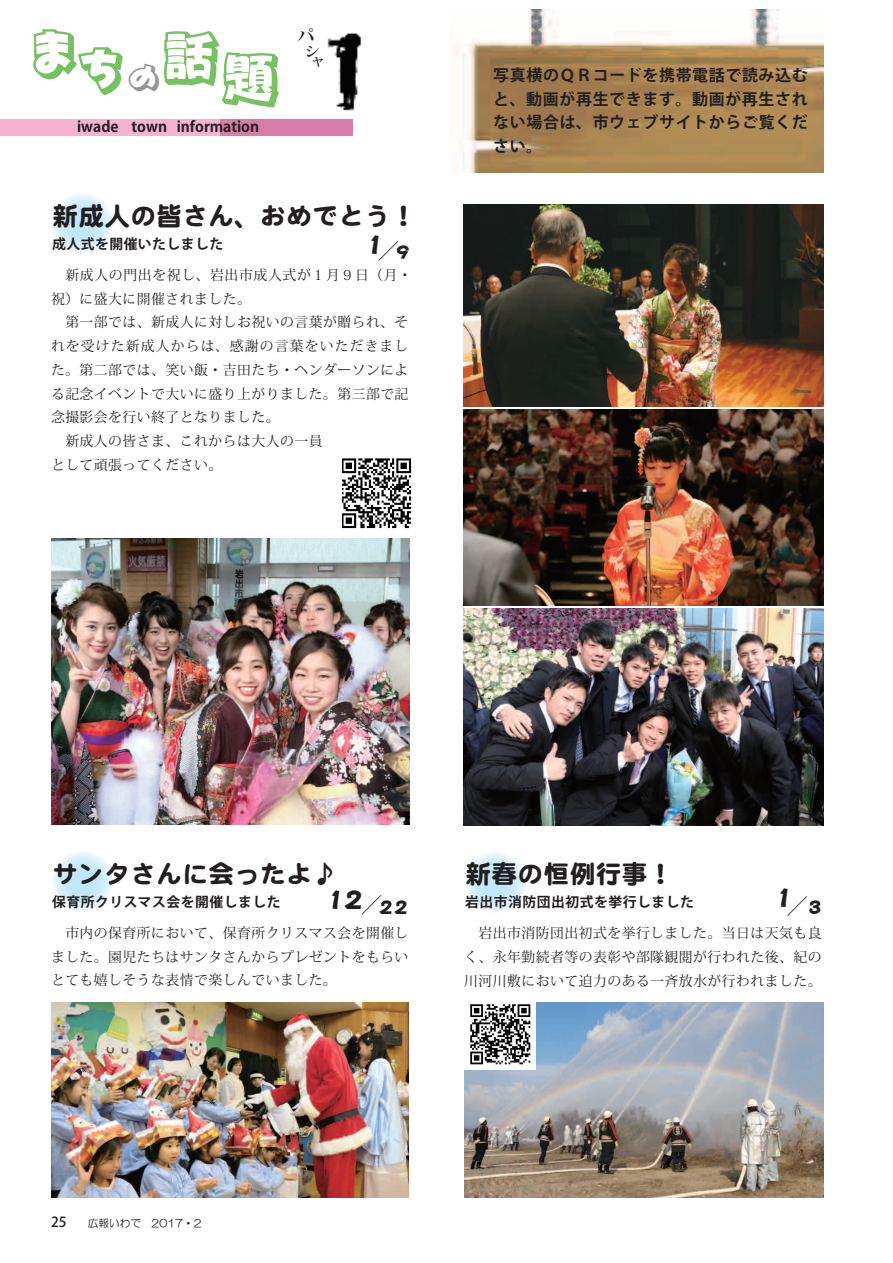
<style>
.page{position:relative;width:893px;height:1263px;background:#fff}
.page>*{position:absolute;margin:0;border:0;box-sizing:border-box;transform-origin:0 0}
.t1{font:58.5px "DC Ai Shadow W5 WING RKSJ H";color:#76c162}
.t2{font:25.5px "DF Maru Gothic SB WIN RKSJ H";letter-spacing:.02em;color:#231f20}
.t3{font:23.4px "DF SJTX023 W12";color:#231f20}
.t4{font:700 16.95px "Koz Min Pro";color:#231f20}
.t5{font:700 15.9px/23.7px "Koz Go Pro";letter-spacing:.04em;color:#231f20;text-align:justify}
.t6{font:700 14.85px "Koz Go Pro";color:#231f20}
.t7{font:700 14.85px "Koz Min Pro";color:#231f20}
.t8{font:13.8px/23.7px "Koz Min Pro";letter-spacing:.035em;color:#231f20;text-align:justify}
.t9{font:700 13.8px "Koz Go Pro";letter-spacing:.035em;color:#231f20}
.t10{font:500 13.8px "Koz Go Pro";color:#231f20}
.t11{font:10.65px "HG Maru Gothic MPRO";color:#231f20}
.s1{font-family:"Koz Min Pro";font-weight:500}
</style>
<div class="page">
<div style="left:0;top:119px;width:221px;height:16px;background:#f6b3d1"></div>
<div style="left:220px;top:119px;width:132px;height:16px;background:#d77ca6"></div>
<img style="left:327px;top:33px;width:35px;height:78px">
<img style="left:456px;top:9px;width:367px;height:164px">
<img style="left:51px;top:1002px;width:358px;height:195px">
<img style="left:465px;top:1002px;width:358px;height:195px">
<img style="left:463px;top:608px;width:360px;height:217px">
<img style="left:464px;top:204px;width:359px;height:202px">
<img style="left:464px;top:409px;width:359px;height:197px">
<img style="left:51px;top:539px;width:359px;height:285px">
<img style="left:342px;top:459px;width:70px;height:70px">
<img style="left:465px;top:1002px;width:71px;height:67px">
<h1 class="t1" style="left:30px;top:34px;width:134px">まち<sub>の</sub></h1>
<h1 class="t1" style="left:163px;top:29px;width:60px">話</h1>
<h1 class="t1" style="left:221px;top:51px;width:60px">題</h1>
<p class="t6" style="left:77px;top:117px;width:43px">iwade</p>
<p class="t6" style="left:132px;top:117px;width:37px">town</p>
<p class="t6" style="left:177px;top:117px;width:84px">information</p>
<p class="t4" style="left:298px;top:24px;width:19px">パ</p>
<p class="t7" style="left:305px;top:41px;width:16px">シ</p>
<p class="t7" style="left:311px;top:50px;width:16px">ャ</p>
<h2 class="t2" style="left:52px;top:203px;width:365px">新成人の皆さん、おめでとう!</h2>
<p class="t9" style="left:52px;top:235px;width:173px">成人式を開催いたしました</p>
<h3 class="t3" style="left:368px;top:235px;width:44px">1<sub>／</sub><sub>9</sub></h3>
<p class="t8" style="left:51px;top:263px;width:362px;text-align:left">　新成人の門出を祝し、岩出市成人式が１月９日（月・祝）に盛大に開催されました。<br>　第一部では、新成人に対しお祝いの言葉が贈られ、それを受けた新成人からは、感謝の言葉をいただきました。第二部では、笑い飯・吉田たち・ヘンダーソンによる記念イベントで大いに盛り上がりました。第三部で記念撮影会を行い終了となりました。<br>　新成人の皆さま、これからは大人の一員<br>として頑張ってください。</p>
<p class="t5" style="left:493px;top:64px;width:316px">写真横のＱＲコードを携帯電話で読み込む</p>
<p class="t5" style="left:493px;top:88px;width:316px">と、動画が再生できます。動画が再生されない場合は、市ウェブサイトからご覧ください。</p>
<h2 class="t2" style="left:52px;top:861px;width:287px">サンタさんに会ったよ♪</h2>
<h2 class="t2" style="left:466px;top:861px;width:209px">新春の恒例行事!</h2>
<p class="t9" style="left:52px;top:893px;width:230px">保育所クリスマス会を開催しました</p>
<h3 class="t3" style="left:328px;top:890px;width:81px">12<sub>／</sub><sub>22</sub></h3>
<p class="t9" style="left:465px;top:893px;width:230px">岩出市消防団出初式を挙行しました</p>
<h3 class="t3" style="left:777px;top:888px;width:47px">1<sub>／</sub><sub>3</sub></h3>
<p class="t8" style="left:51px;top:920px;width:359px">　市内の保育所において、保育所クリスマス会を開催しました。園児たちはサンタさんからプレゼントをもらいとても嬉しそうな表情で楽しんでいました。</p>
<p class="t8" style="left:464px;top:921px;width:359px">　岩出市消防団出初式を挙行しました。当日は天気も良く、永年勤続者等の表彰や部隊観閲が行われた後、紀の川河川敷において迫力のある一斉放水が行われました。</p>
<p class="t10" style="left:51px;top:1213px;width:17px">25</p>
<p class="t11" style="left:67px;top:1217px;width:76px"><span class="s1">　　</span>広報いわで</p>
<p class="t11" style="left:152px;top:1217px;width:52px">2017・2</p>
</div>
